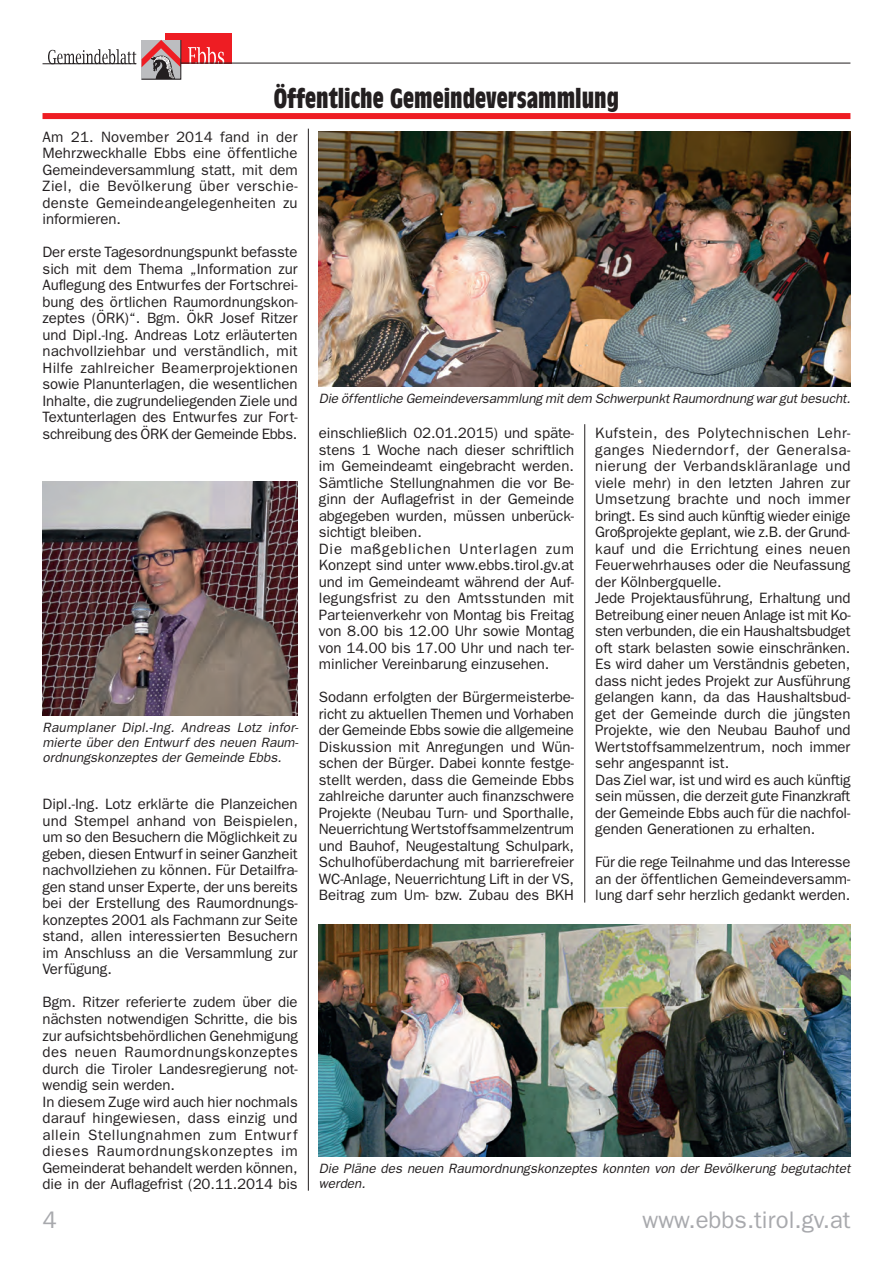
<style>
.page{position:relative;width:893px;height:1263px;background:#fff}
.page>*{position:absolute;margin:0;border:0;box-sizing:border-box;transform-origin:0 0}
.t1{font:700 condensed 27px "Antique Olive";color:#231f20}
.t2{font:24px "Franklin Gothic";color:#a8a9ad}
.t3{font:15px/16.5px "Franklin Gothic";letter-spacing:-.005em;color:#231f20;text-align:justify}
.t4{font:italic 13.5px/15px "Franklin Gothic";color:#231f20;text-align:justify}
</style>
<div class="page">
<div style="left:165px;top:33px;width:67px;height:31px;background:#ee1d23"></div>
<hr style="left:43px;top:63px;width:93px;height:1px;background:#231f20">
<svg style="left:188px;top:47px;width:36px;height:16px"></svg>
<svg style="left:48px;top:40px;width:133px;height:40px"></svg>
<hr style="left:181px;top:63px;width:669px;height:1px;background:#231f20">
<div style="left:43px;top:113px;width:807px;height:6px;background:#ee1d23"></div>
<img style="left:43px;top:481px;width:255px;height:234px">
<img style="left:319px;top:925px;width:531px;height:232px">
<img style="left:319px;top:132px;width:531px;height:255px">
<hr style="left:584px;top:424px;width:1px;height:478px;background:#231f20">
<hr style="left:308px;top:129px;width:1px;height:1062px;background:#231f20">
<h1 class="t1" style="left:274px;top:84px;width:347px">Öffentliche Gemeindeversammlung</h1>
<p class="t3" style="left:43px;top:128px;width:257px">Am 21. November 2014 fand in der Mehrzweckhalle Ebbs eine öffentliche Gemeindeversammlung statt, mit dem Ziel, die Bevölkerung über verschie&shy;denste Gemeindeangelegenheiten zu informieren.</p>
<p class="t3" style="left:43px;top:244px;width:257px">Der erste Tagesordnungspunkt befasste sich mit dem Thema „Information zur Auflegung des Entwurfes der Fortschrei&shy;bung des örtlichen Raumordnungskon&shy;zeptes (ÖRK)“. Bgm. ÖkR Josef Ritzer und Dipl.-Ing. Andreas Lotz erläuterten nachvollziehbar und verständlich, mit Hilfe zahlreicher Beamerprojektionen sowie Planunterlagen, die wesentlichen Inhalte, die zugrundeliegenden Ziele und Textunterlagen des Entwurfes zur Fort&shy;schreibung des ÖRK der Gemeinde Ebbs.</p>
<p class="t4" style="left:319px;top:390px;width:533px">Die öffentliche Gemeindeversammlung mit dem Schwerpunkt Raumordnung war gut besucht.</p>
<p class="t3" style="left:319px;top:425px;width:257px;text-align:left">einschließlich 02.01.2015) und späte&shy;stens 1 Woche nach dieser schriftlich im Gemeindeamt eingebracht werden.<br>Sämtliche Stellungnahmen die vor Be&shy;ginn der Auflagefrist in der Gemeinde abgegeben wurden, müssen unberück&shy;sichtigt bleiben.<br>Die maßgeblichen Unterlagen zum Konzept sind unter www.ebbs.tirol.gv.at und im Gemeindeamt während der Auf&shy;legungsfrist zu den Amtsstunden mit Parteienverkehr von Montag bis Freitag von 8.00 bis 12.00 Uhr sowie Montag von 14.00 bis 17.00 Uhr und nach ter&shy;minlicher Vereinbarung einzusehen.</p>
<p class="t3" style="left:319px;top:689px;width:257px">Sodann erfolgten der Bürgermeisterbe&shy;richt zu aktuellen Themen und Vorhaben der Gemeinde Ebbs sowie die allgemeine Diskussion mit Anregungen und Wün&shy;schen der Bürger. Dabei konnte festge&shy;stellt werden, dass die Gemeinde Ebbs zahlreiche darunter auch finanzschwere Projekte (Neubau Turn- und Sporthalle, Neuerrichtung Wertstoffsammelzentrum und Bauhof, Neugestaltung Schulpark, Schulhofüberdachung mit barrierefreier WC-Anlage, Neuerrichtung Lift in der VS, Beitrag zum Um- bzw. Zubau des BKH</p>
<p class="t3" style="left:595px;top:425px;width:257px;text-align:left">Kufstein, des Polytechnischen Lehr&shy;ganges Niederndorf, der Generalsa&shy;nierung der Verbandskläranlage und viele mehr) in den letzten Jahren zur Umsetzung brachte und noch immer bringt. Es sind auch künftig wieder einige Großprojekte geplant, wie z.B. der Grund&shy;kauf und die Errichtung eines neuen Feuerwehrhauses oder die Neufassung der Kölnbergquelle.<br>Jede Projektausführung, Erhaltung und Betreibung einer neuen Anlage ist mit Ko&shy;sten verbunden, die ein Haushaltsbudget oft stark belasten sowie einschränken.<br>Es wird daher um Verständnis gebeten, dass nicht jedes Projekt zur Ausführung gelangen kann, da das Haushaltsbud&shy;get der Gemeinde durch die jüngsten Projekte, wie den Neubau Bauhof und Wertstoffsammelzentrum, noch immer sehr angespannt ist.<br>Das Ziel war, ist und wird es auch künftig sein müssen, die derzeit gute Finanzkraft der Gemeinde Ebbs auch für die nachfol&shy;genden Generationen zu erhalten.</p>
<p class="t3" style="left:595px;top:854px;width:257px">Für die rege Teilnahme und das Interesse an der öffentlichen Gemeindeversamm&shy;lung darf sehr herzlich gedankt werden.</p>
<p class="t4" style="left:43px;top:719px;width:258px">Raumplaner Dipl.-Ing. Andreas Lotz infor&shy;mierte über den Entwurf des neuen Raum&shy;ordnungskonzeptes der Gemeinde Ebbs.</p>
<p class="t3" style="left:43px;top:796px;width:257px">Dipl.-Ing. Lotz erklärte die Planzeichen und Stempel anhand von Beispielen, um so den Besuchern die Möglichkeit zu geben, diesen Entwurf in seiner Ganzheit nachvollziehen zu können. Für Detailfra&shy;gen stand unser Experte, der uns bereits bei der Erstellung des Raumordnungs&shy;konzeptes 2001 als Fachmann zur Seite stand, allen interessierten Besuchern im Anschluss an die Versammlung zur Verfügung.</p>
<p class="t3" style="left:43px;top:994px;width:257px;text-align:left">Bgm. Ritzer referierte zudem über die nächsten notwendigen Schritte, die bis zur aufsichtsbehördlichen Genehmigung des neuen Raumordnungskonzeptes durch die Tiroler Landesregierung not&shy;wendig sein werden.<br>In diesem Zuge wird auch hier nochmals darauf hingewiesen, dass einzig und allein Stellungnahmen zum Entwurf dieses Raumordnungskonzeptes im Gemeinderat behandelt werden können, die in der Auflagefrist (20.11.2014 bis</p>
<p class="t4" style="left:319px;top:1160px;width:533px">Die Pläne des neuen Raumordnungskonzeptes konnten von der Bevölkerung begutachtet werden.</p>
<h2 class="t2" style="left:43px;top:1206px;width:16px">4</h2>
<h2 class="t2" style="left:642px;top:1206px;width:209px">www.ebbs.tirol.gv.at</h2>
</div>
